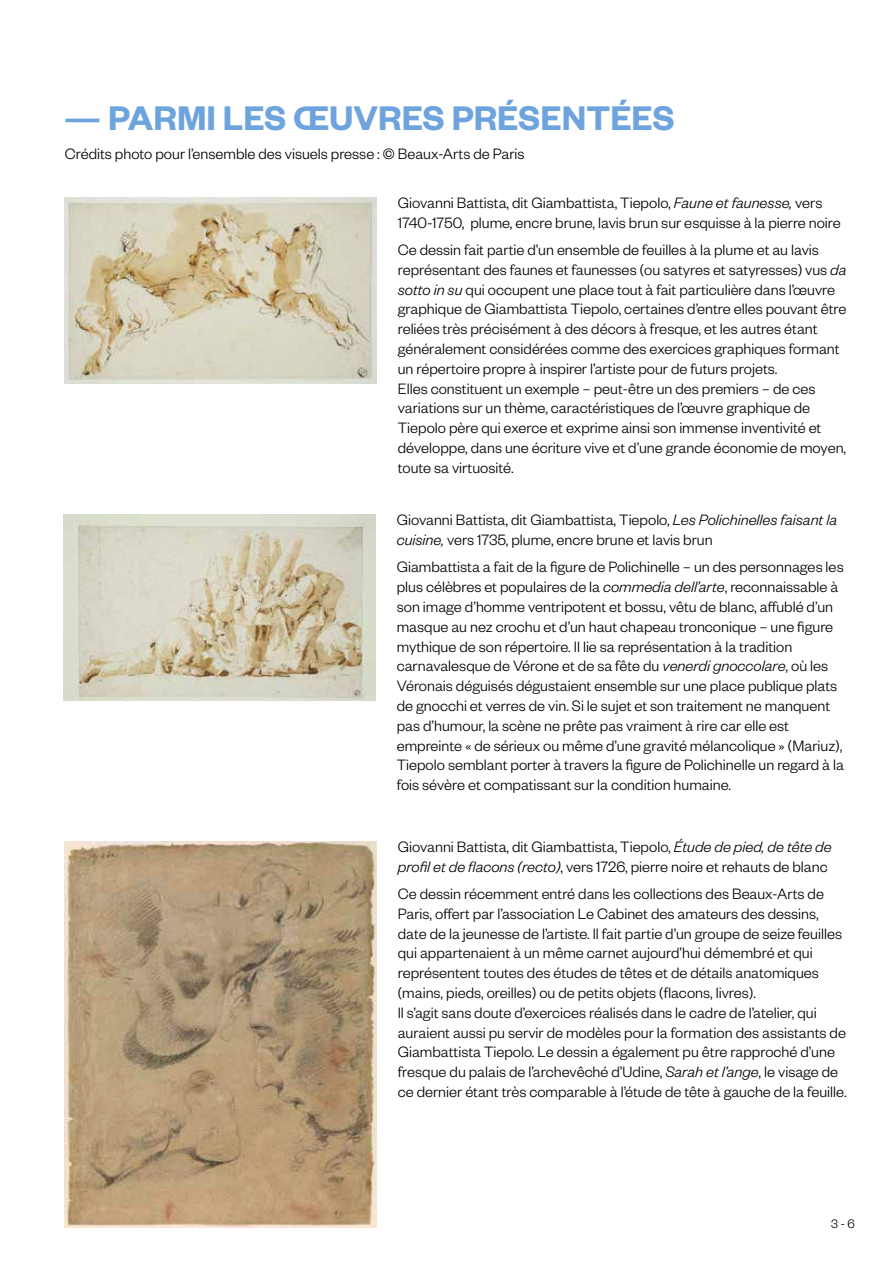
<style>
.page{position:relative;width:893px;height:1263px;background:#fff}
.page>*{position:absolute;margin:0;border:0;box-sizing:border-box;transform-origin:0 0}
.t1{font:600 37.5px "Founders Grotesk";color:#6ea4dd}
.t2{font:300 16.5px/19.8px "Founders Grotesk";color:#000}
.t3{font:300 13.5px "Founders Grotesk";color:#000}
.s1{font-style:italic}
</style>
<div class="page">
<img style="left:65px;top:197px;width:311px;height:186px">
<img style="left:64px;top:515px;width:311px;height:186px">
<img style="left:65px;top:841px;width:311px;height:387px">
<h1 class="t1" style="left:64px;top:94px;width:613px">— PARMI LES ŒUVRES PRÉSENTÉES</h1>
<p class="t2" style="left:65px;top:143px;width:461px">Crédits photo pour l’ensemble des visuels presse : © Beaux-Arts de Paris</p>
<p class="t2" style="left:398px;top:192px;width:445px">Giovanni Battista, dit Giambattista, Tiepolo, <span class="s1">Faune et faunesse,</span> vers<br>1740-1750, plume, encre brune, lavis brun sur esquisse à la pierre noire</p>
<p class="t2" style="left:398px;top:239px;width:450px">Ce dessin fait partie d’un ensemble de feuilles à la plume et au lavis représentant des faunes et faunesses (ou satyres et satyresses) vus <span class="s1">da sotto in su</span> qui occupent une place tout à fait particulière dans l’œuvre graphique de Giambattista Tiepolo, certaines d’entre elles pouvant être reliées très précisément à des décors à fresque, et les autres étant généralement considérées comme des exercices graphiques formant un répertoire propre à inspirer l’artiste pour de futurs projets.<br>Elles constituent un exemple – peut-être un des premiers – de ces variations sur un thème, caractéristiques de l’œuvre graphique de Tiepolo père qui exerce et exprime ainsi son immense inventivité et développe, dans une écriture vive et d’une grande économie de moyen, toute sa virtuosité.</p>
<p class="t2" style="left:397px;top:509px;width:442px">Giovanni Battista, dit Giambattista, Tiepolo, <span class="s1">Les Polichinelles faisant la cuisine,</span> vers 1735, plume, encre brune et lavis brun</p>
<p class="t2" style="left:397px;top:556px;width:449px">Giambattista a fait de la figure de Polichinelle – un des personnages les plus célèbres et populaires de la <span class="s1">commedia dell’arte</span>, reconnaissable à son image d’homme ventripotent et bossu, vêtu de blanc, affublé d’un masque au nez crochu et d’un haut chapeau tronconique – une figure mythique de son répertoire. Il lie sa représentation à la tradition carnavalesque de Vérone et de sa fête du <span class="s1">venerdi gnoccolare</span>, où les Véronais déguisés dégustaient ensemble sur une place publique plats de gnocchi et verres de vin. Si le sujet et son traitement ne manquent pas d’humour, la scène ne prête pas vraiment à rire car elle est empreinte « de sérieux ou même d’une gravité mélancolique » (Mariuz), Tiepolo semblant porter à travers la figure de Polichinelle un regard à la fois sévère et compatissant sur la condition humaine.</p>
<p class="t2" style="left:398px;top:836px;width:435px">Giovanni Battista, dit Giambattista, Tiepolo, <span class="s1">Étude de pied, de tête de profil et de flacons (recto)</span>, vers 1726, pierre noire et rehauts de blanc</p>
<p class="t2" style="left:398px;top:883px;width:450px">Ce dessin récemment entré dans les collections des Beaux-Arts de Paris, offert par l’association Le Cabinet des amateurs des dessins, date de la jeunesse de l’artiste. Il fait partie d’un groupe de seize feuilles qui appartenaient à un même carnet aujourd’hui démembré et qui représentent toutes des études de têtes et de détails anatomiques (mains, pieds, oreilles) ou de petits objets (flacons, livres).<br>Il s’agit sans doute d’exercices réalisés dans le cadre de l’atelier, qui auraient aussi pu servir de modèles pour la formation des assistants de Giambattista Tiepolo. Le dessin a également pu être rapproché d’une fresque du palais de l’archevêché d’Udine, <span class="s1">Sarah et l’ange</span>, le visage de ce dernier étant très comparable à l’étude de tête à gauche de la feuille.</p>
<p class="t3" style="left:831px;top:1215px;width:25px">3 - 6</p>
</div>
